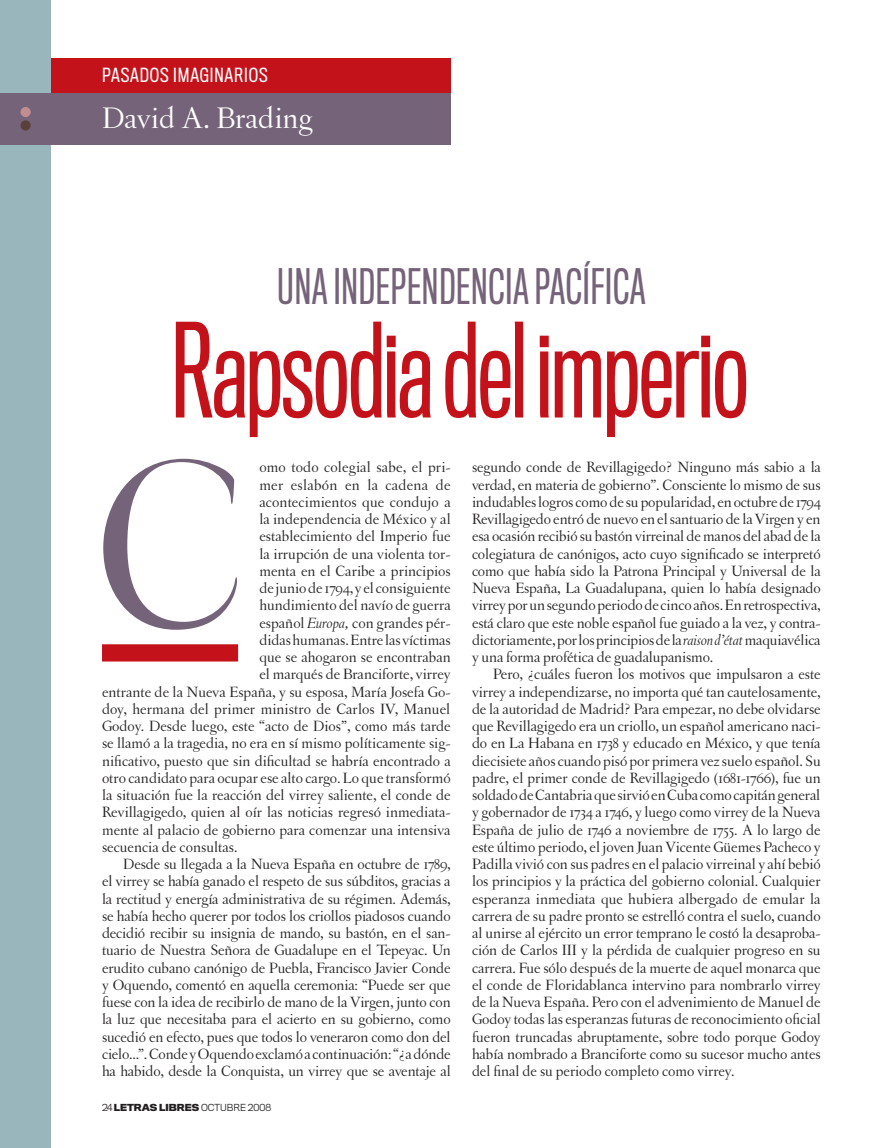
<style>
.page{position:relative;width:893px;height:1148px;background:#fff}
.page>*{position:absolute;margin:0;border:0;box-sizing:border-box;transform-origin:0 0}
.t1{font:255.6px "Letras Display";color:#75637a}
.t2{font:120px "Titling Gothic FB Comp";letter-spacing:-.01em;color:#c4121a}
.t3{font:45px "Titling Gothic FB Comp";letter-spacing:.02em;color:#75637a}
.t4{font:31.5px "Letras Oldstyle";color:#fff}
.t5{font:18px "Titling Gothic FB Cond";letter-spacing:.05em;color:#fff}
.t6{font:15.75px/17.2px "Letras Oldstyle";letter-spacing:-.005em;color:#231f20;text-align:justify}
.t7{font:15.75px "Letras Oldstyle";letter-spacing:.015em;color:#231f20}
.t8{font:300 9px "Titling Gothic FB Normal";color:#231f20}
.s1{font-style:italic}
.s2{font-weight:700}
</style>
<div class="page">
<div style="left:51px;top:58px;width:400px;height:35px;background:#c4121a"></div>
<div style="left:0;top:0;width:51px;height:1148px;background:#98b6bb"></div>
<div style="left:0;top:93px;width:51px;height:52px;background:#75637a"></div>
<div style="left:47px;top:93px;width:404px;height:52px;background:#75637a"></div>
<div style="left:21px;top:107px;width:10px;height:10px;background:#c08e8e;border-radius:50%"></div>
<div style="left:21px;top:120px;width:10px;height:11px;background:#59413b;border-radius:50%"></div>
<div style="left:102px;top:644px;width:136px;height:18px;background:#c4121a"></div>
<p class="t5" style="left:102px;top:64px;width:167px">PASADOS IMAGINARIOS</p>
<h3 class="t4" style="left:102px;top:101px;width:212px">David A. Brading</h3>
<h3 class="t3" style="left:278px;top:261px;width:369px">UNA INDEPENDENCIA PACÍFICA</h3>
<h2 class="t2" style="left:171px;top:303px;width:579px">RAPSODIA DEL IMPERIO</h2>
<h1 class="t1" style="left:93px;top:404px;width:146px">c</h1>
<p class="t6" style="left:259px;top:459px;width:193px">omo todo colegial sabe, el pri-</p>
<p class="t7" style="left:259px;top:476px;width:193px">mer eslabón en la cadena de</p>
<p class="t6" style="left:259px;top:493px;width:193px">acontecimientos que condujo a</p>
<p class="t6" style="left:259px;top:510px;width:193px">la independencia de México y al</p>
<p class="t6" style="left:259px;top:528px;width:193px">establecimiento del Imperio fue</p>
<p class="t6" style="left:259px;top:545px;width:193px">la irrupción de una violenta tor-</p>
<p class="t6" style="left:259px;top:562px;width:193px">menta en el Caribe a principios</p>
<p class="t6" style="left:259px;top:579px;width:193px">de junio de 1794, y el consiguiente</p>
<p class="t6" style="left:259px;top:597px;width:193px">hundimiento del navío de guerra</p>
<p class="t6" style="left:259px;top:614px;width:193px">español <span class="s1">Europa,</span> con grandes pér-</p>
<p class="t6" style="left:259px;top:631px;width:193px">didas humanas. Entre las víctimas</p>
<p class="t6" style="left:259px;top:648px;width:193px">que se ahogaron se encontraban</p>
<p class="t6" style="left:259px;top:666px;width:193px">el marqués de Branciforte, virrey</p>
<p class="t6" style="left:102px;top:683px;width:350px">entrante de la Nueva España, y su esposa, María Josefa Go-</p>
<p class="t6" style="left:102px;top:700px;width:350px">doy, hermana del primer ministro de Carlos IV, Manuel</p>
<p class="t6" style="left:102px;top:717px;width:350px">Godoy. Desde luego, este “acto de Dios”, como más tarde</p>
<p class="t6" style="left:102px;top:735px;width:350px">se llamó a la tragedia, no era en sí mismo políticamente sig-</p>
<p class="t6" style="left:102px;top:752px;width:350px">nificativo, puesto que sin dificultad se habría encontrado a</p>
<p class="t6" style="left:102px;top:769px;width:350px">otro candidato para ocupar ese alto cargo. Lo que transformó</p>
<p class="t6" style="left:102px;top:786px;width:350px">la situación fue la reacción del virrey saliente, el conde de</p>
<p class="t6" style="left:102px;top:804px;width:350px">Revillagigedo, quien al oír las noticias regresó inmediata-</p>
<p class="t6" style="left:102px;top:821px;width:350px">mente al palacio de gobierno para comenzar una intensiva</p>
<p class="t6" style="left:102px;top:838px;width:137px">secuencia de consultas.</p>
<p class="t6" style="left:123px;top:855px;width:329px">Desde su llegada a la Nueva España en octubre de 1789,</p>
<p class="t6" style="left:102px;top:873px;width:350px">el virrey se había ganado el respeto de sus súbditos, gracias a</p>
<p class="t6" style="left:102px;top:890px;width:350px">la rectitud y energía administrativa de su régimen. Además,</p>
<p class="t6" style="left:102px;top:907px;width:350px">se había hecho querer por todos los criollos piadosos cuando</p>
<p class="t6" style="left:102px;top:924px;width:350px">decidió recibir su insignia de mando, su bastón, en el san-</p>
<p class="t6" style="left:102px;top:942px;width:350px">tuario de Nuestra Señora de Guadalupe en el Tepeyac. Un</p>
<p class="t6" style="left:102px;top:959px;width:350px">erudito cubano canónigo de Puebla, Francisco Javier Conde</p>
<p class="t6" style="left:102px;top:976px;width:350px">y Oquendo, comentó en aquella ceremonia: “Puede ser que</p>
<p class="t6" style="left:102px;top:993px;width:350px">fuese con la idea de recibirlo de mano de la Virgen, junto con</p>
<p class="t6" style="left:102px;top:1011px;width:350px">la luz que necesitaba para el acierto en su gobierno, como</p>
<p class="t6" style="left:102px;top:1028px;width:350px">sucedió en efecto, pues que todos lo veneraron como don del</p>
<p class="t6" style="left:102px;top:1045px;width:350px">cielo...”. Conde y Oquendo exclamó a continuación: “¿a dónde</p>
<p class="t6" style="left:102px;top:1062px;width:350px">ha habido, desde la Conquista, un virrey que se aventaje al</p>
<p class="t8" style="left:102px;top:1102px;width:171px">24 <span class="s2">LETRAS LIBRES</span> OCTUBRE 2008</p>
<p class="t6" style="left:472px;top:459px;width:350px">segundo conde de Revillagigedo? Ninguno más sabio a la verdad, en materia de gobierno”. Consciente lo mismo de sus indudables logros como de su popularidad, en octubre de 1794<br>Revillagigedo entró de nuevo en el santuario de la Virgen y en esa ocasión recibió su bastón virreinal de manos del abad de la colegiatura de canónigos, acto cuyo significado se interpretó como que había sido la Patrona Principal y Universal de la Nueva España, La Guadalupana, quien lo había designado virrey por un segundo periodo de cinco años. En retrospectiva, está claro que este noble español fue guiado a la vez, y contra&shy;dictoriamente, por los principios de la <span class="s1">raison d’état</span> maquiavélica y una forma profética de guadalupanismo.</p>
<p class="t6" style="left:472px;top:666px;width:350px;text-indent:21px">Pero, ¿cuáles fueron los motivos que impulsaron a este virrey a independizarse, no importa qué tan cautelosamente, de la autoridad de Madrid? Para empezar, no debe olvidarse que Revillagigedo era un criollo, un español americano naci&shy;do en La Habana en 1738 y educado en México, y que tenía diecisiete años cuando pisó por primera vez suelo español. Su padre, el primer conde de Revillagigedo (1681-1766), fue un soldado de Cantabria que sirvió en Cuba como capitán general y gobernador de 1734 a 1746, y luego como virrey de la Nueva España de julio de 1746 a noviembre de 1755. A lo largo de este último periodo, el joven Juan Vicente Güemes Pacheco y Padilla vivió con sus padres en el palacio virreinal y ahí bebió los principios y la práctica del gobierno colonial. Cualquier esperanza inmediata que hubiera albergado de emular la carrera de su padre pronto se estrelló contra el suelo, cuando al unirse al ejército un error temprano le costó la desaproba&shy;ción de Carlos III y la pérdida de cualquier progreso en su carrera. Fue sólo después de la muerte de aquel monarca que el conde de Floridablanca intervino para nombrarlo virrey de la Nueva España. Pero con el advenimiento de Manuel de Godoy todas las esperanzas futuras de reconocimiento oficial fueron truncadas abruptamente, sobre todo porque Godoy había nombrado a Branciforte como su sucesor mucho antes del final de su periodo completo como virrey.</p>
</div>
